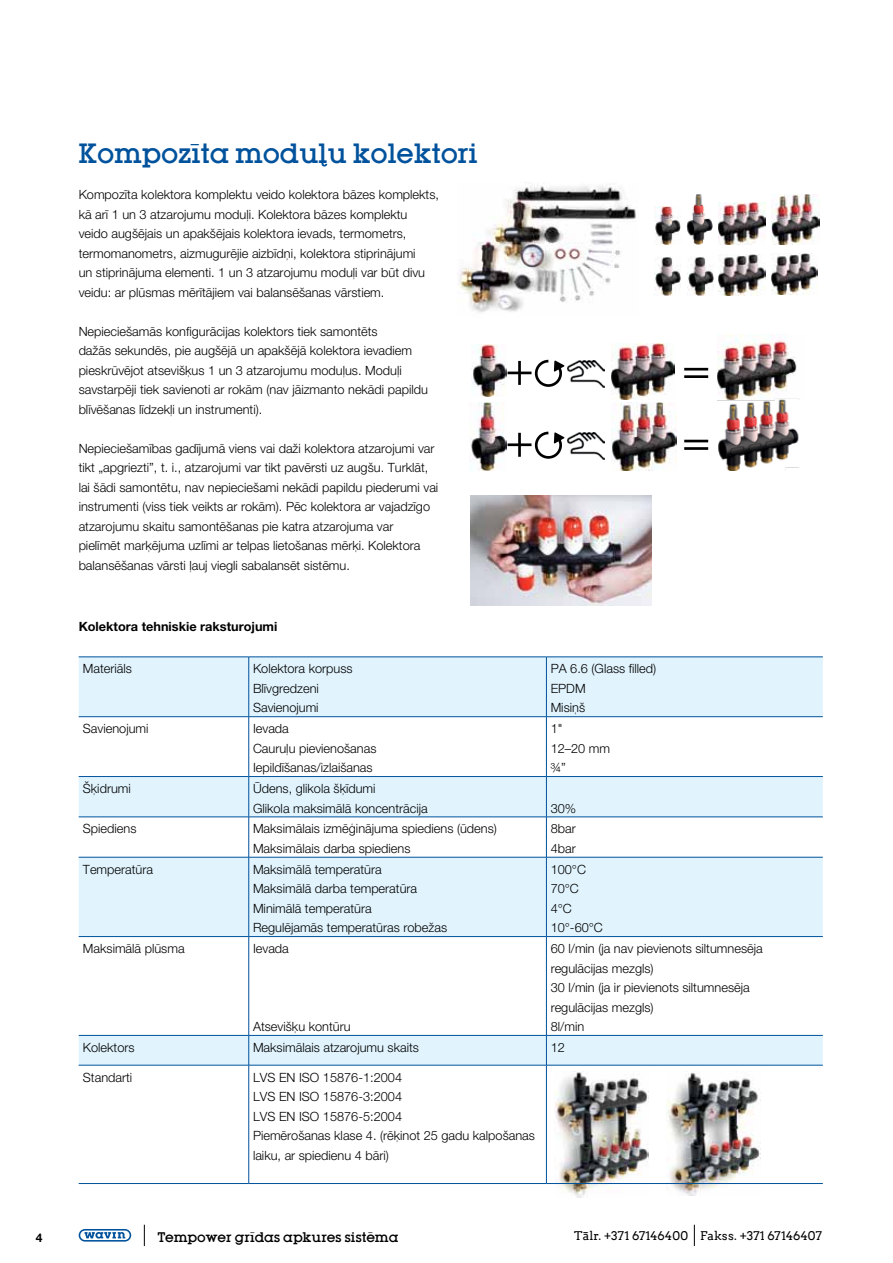
<style>
.page{position:relative;width:893px;height:1263px;background:#fff}
.page>*{position:absolute;margin:0;border:0;box-sizing:border-box;transform-origin:0 0}
.t1{font:500 24px "Lubalin";color:#00529c}
.t2{font:300 12.75px/19.5px "Helvetica Neue CEU";color:#000}
.t3{font:700 12.75px "Helvetica Neue CEU";color:#000}
.t4{font:12px "Arvo";letter-spacing:.01em;color:#000}
.t5{font:500 12px "Lubalin";color:#000}
.t6{font:700 12px "Helvetica Neue LT Pro";color:#000}
</style>
<div class="page">
<svg style="left:79px;top:1229px;width:52px;height:12px"></svg>
<svg style="left:144px;top:1225px;width:1px;height:21px"></svg>
<svg style="left:694px;top:1225px;width:1px;height:21px"></svg>
<img style="left:555px;top:1071px;width:93px;height:126px">
<img style="left:667px;top:1072px;width:93px;height:123px">
<img style="left:719px;top:203px;width:46px;height:41px">
<img style="left:719px;top:254px;width:46px;height:41px">
<img style="left:771px;top:253px;width:47px;height:41px">
<img style="left:771px;top:194px;width:48px;height:50px">
<img style="left:686px;top:194px;width:27px;height:50px">
<img style="left:458px;top:184px;width:178px;height:128px">
<img style="left:655px;top:206px;width:25px;height:38px">
<img style="left:655px;top:256px;width:25px;height:39px">
<img style="left:688px;top:256px;width:25px;height:39px">
<img style="left:567px;top:360px;width:37px;height:27px">
<img style="left:567px;top:432px;width:37px;height:27px">
<hr style="left:518px;top:361px;width:3px;height:24px;background:#000">
<hr style="left:507px;top:372px;width:24px;height:2px;background:#000">
<hr style="left:684px;top:368px;width:24px;height:2px;background:#000">
<hr style="left:684px;top:375px;width:24px;height:3px;background:#000">
<hr style="left:518px;top:433px;width:3px;height:24px;background:#000">
<hr style="left:507px;top:443px;width:24px;height:3px;background:#000">
<hr style="left:684px;top:440px;width:24px;height:2px;background:#000">
<hr style="left:684px;top:447px;width:24px;height:3px;background:#000">
<svg style="left:534px;top:359px;width:31px;height:28px"></svg>
<svg style="left:534px;top:431px;width:31px;height:28px"></svg>
<img style="left:611px;top:344px;width:64px;height:56px">
<img style="left:718px;top:334px;width:79px;height:59px">
<img style="left:611px;top:402px;width:65px;height:68px">
<img style="left:718px;top:393px;width:82px;height:77px">
<img style="left:470px;top:402px;width:37px;height:68px">
<img style="left:472px;top:344px;width:34px;height:53px">
<svg style="left:79px;top:658px;width:744px;height:407px;fill:#e1f4fd"></svg>
<hr style="left:79px;top:657px;width:170px;height:1px;background:#00529c">
<hr style="left:249px;top:657px;width:297px;height:1px;background:#00529c">
<hr style="left:248px;top:657px;width:1px;height:59px;background:#00529c">
<hr style="left:546px;top:657px;width:277px;height:1px;background:#00529c">
<hr style="left:546px;top:657px;width:1px;height:59px;background:#00529c">
<hr style="left:79px;top:716px;width:170px;height:1px;background:#00529c">
<hr style="left:249px;top:716px;width:297px;height:1px;background:#00529c">
<hr style="left:248px;top:717px;width:1px;height:59px;background:#00529c">
<hr style="left:546px;top:716px;width:277px;height:1px;background:#00529c">
<hr style="left:546px;top:717px;width:1px;height:59px;background:#00529c">
<hr style="left:79px;top:776px;width:170px;height:1px;background:#00529c">
<hr style="left:249px;top:776px;width:297px;height:1px;background:#00529c">
<hr style="left:248px;top:777px;width:1px;height:40px;background:#00529c">
<hr style="left:546px;top:776px;width:277px;height:1px;background:#00529c">
<hr style="left:546px;top:777px;width:1px;height:40px;background:#00529c">
<hr style="left:79px;top:817px;width:170px;height:1px;background:#00529c">
<hr style="left:249px;top:817px;width:297px;height:1px;background:#00529c">
<hr style="left:248px;top:817px;width:1px;height:40px;background:#00529c">
<hr style="left:546px;top:817px;width:277px;height:1px;background:#00529c">
<hr style="left:546px;top:817px;width:1px;height:40px;background:#00529c">
<hr style="left:79px;top:857px;width:170px;height:1px;background:#00529c">
<hr style="left:249px;top:857px;width:297px;height:1px;background:#00529c">
<hr style="left:248px;top:857px;width:1px;height:79px;background:#00529c">
<hr style="left:546px;top:857px;width:277px;height:1px;background:#00529c">
<hr style="left:546px;top:857px;width:1px;height:79px;background:#00529c">
<hr style="left:79px;top:936px;width:170px;height:1px;background:#00529c">
<hr style="left:249px;top:936px;width:297px;height:1px;background:#00529c">
<hr style="left:248px;top:937px;width:1px;height:98px;background:#00529c">
<hr style="left:546px;top:936px;width:277px;height:1px;background:#00529c">
<hr style="left:546px;top:937px;width:1px;height:98px;background:#00529c">
<hr style="left:79px;top:1035px;width:170px;height:1px;background:#00529c">
<hr style="left:249px;top:1035px;width:297px;height:1px;background:#00529c">
<hr style="left:248px;top:1035px;width:1px;height:30px;background:#00529c">
<hr style="left:546px;top:1035px;width:277px;height:1px;background:#00529c">
<hr style="left:546px;top:1035px;width:1px;height:30px;background:#00529c">
<hr style="left:79px;top:1065px;width:170px;height:1px;background:#00529c">
<hr style="left:249px;top:1065px;width:297px;height:1px;background:#00529c">
<hr style="left:248px;top:1065px;width:1px;height:118px;background:#00529c">
<hr style="left:546px;top:1065px;width:277px;height:1px;background:#00529c">
<hr style="left:546px;top:1065px;width:1px;height:118px;background:#00529c">
<hr style="left:79px;top:1183px;width:170px;height:1px;background:#00529c">
<hr style="left:249px;top:1183px;width:297px;height:1px;background:#00529c">
<hr style="left:546px;top:1183px;width:277px;height:1px;background:#00529c">
<img style="left:471px;top:495px;width:181px;height:111px">
<svg style="left:321px;top:161px;width:6px;height:6px"></svg>
<h1 class="t1" style="left:78px;top:136px;width:401px">Kompozita modulu kolektori</h1>
<p class="t2" style="left:79px;top:185px;width:362px">Kompozīta kolektora komplektu veido kolektora bāzes komplekts, kā arī 1 un 3 atzarojumu moduļi. Kolektora bāzes komplektu veido augšējais un apakšējais kolektora ievads, termometrs, termomanometrs, aizmugurējie aizbīdņi, kolektora stiprinājumi<br>un stiprinājuma elementi. 1 un 3 atzarojumu moduļi var būt divu veidu: ar plūsmas mērītājiem vai balansēšanas vārstiem.</p>
<p class="t2" style="left:79px;top:321px;width:351px">Nepieciešamās konfigurācijas kolektors tiek samontēts<br>dažās sekundēs, pie augšējā un apakšējā kolektora ievadiem pieskrūvējot atsevišķus 1 un 3 atzarojumu moduļus. Moduļi savstarpēji tiek savienoti ar rokām (nav jāizmanto nekādi papildu blīvēšanas līdzekļi un instrumenti).</p>
<p class="t2" style="left:79px;top:438px;width:361px">Nepieciešamības gadījumā viens vai daži kolektora atzarojumi var tikt „apgriezti”, t. i., atzarojumi var tikt pavērsti uz augšu. Turklāt, lai šādi samontētu, nav nepieciešami nekādi papildu piederumi vai instrumenti (viss tiek veikts ar rokām). Pēc kolektora ar vajadzīgo atzarojumu skaitu samontēšanas pie katra atzarojuma var pielīmēt marķējuma uzlīmi ar telpas lietošanas mērķi. Kolektora balansēšanas vārsti ļauj viegli sabalansēt sistēmu.</p>
<p class="t3" style="left:79px;top:619px;width:200px">Kolektora tehniskie raksturojumi</p>
<p class="t2" style="left:83px;top:659px;width:51px">Materiāls</p>
<p class="t2" style="left:253px;top:659px;width:101px">Kolektora korpuss<br>Blīvgredzeni<br>Savienojumi</p>
<p class="t2" style="left:551px;top:659px;width:107px">PA 6.6 (Glass filled)<br>EPDM<br>Misiņš</p>
<p class="t2" style="left:83px;top:719px;width:67px">Savienojumi</p>
<p class="t2" style="left:253px;top:719px;width:125px">Ievada<br>Cauruļu pievienošanas<br>Iepildīšanas/izlaišanas</p>
<p class="t2" style="left:551px;top:719px;width:61px">1"<br>12–20 mm ¾”</p>
<p class="t2" style="left:83px;top:778px;width:49px">Šķidrumi</p>
<p class="t2" style="left:253px;top:778px;width:176px">Ūdens, glikola šķīdumi<br>Glikola maksimālā koncentrācija</p>
<p class="t2" style="left:551px;top:798px;width:27px">30%</p>
<p class="t2" style="left:83px;top:819px;width:55px">Spiediens</p>
<p class="t2" style="left:253px;top:819px;width:245px">Maksimālais izmēģinājuma spiediens (ūdens)<br>Maksimālais darba spiediens</p>
<p class="t2" style="left:551px;top:819px;width:27px">8bar<br>4bar</p>
<p class="t2" style="left:83px;top:859px;width:72px">Temperatūra</p>
<p class="t2" style="left:253px;top:859px;width:196px">Maksimālā temperatūra<br>Maksimālā darba temperatūra<br>Minimālā temperatūra<br>Regulējamās temperatūras robežas</p>
<p class="t2" style="left:551px;top:859px;width:54px">100°C<br>70°C<br>4°C<br>10°-60°C</p>
<p class="t2" style="left:83px;top:938px;width:103px">Maksimālā plūsma</p>
<p class="t2" style="left:253px;top:938px;width:37px">Ievada</p>
<p class="t2" style="left:551px;top:938px;width:214px">60 l/min (ja nav pievienots siltumnesēja regulācijas mezgls)<br>30 l/min (ja ir pievienots siltumnesēja regulācijas mezgls)<br>8l/min</p>
<p class="t2" style="left:253px;top:1016px;width:99px">Atsevišķu kontūru</p>
<p class="t2" style="left:83px;top:1037px;width:53px">Kolektors</p>
<p class="t2" style="left:253px;top:1037px;width:167px">Maksimālais atzarojumu skaits</p>
<p class="t2" style="left:551px;top:1037px;width:16px">12</p>
<p class="t2" style="left:83px;top:1067px;width:51px">Standarti</p>
<p class="t2" style="left:253px;top:1067px;width:284px">LVS EN ISO 15876-1:2004<br>LVS EN ISO 15876-3:2004<br>LVS EN ISO 15876-5:2004<br>Piemērošanas klase 4. (rēķinot 25 gadu kalpošanas laiku, ar spiedienu 4 bāri)</p>
<p class="t6" style="left:36px;top:1230px;width:8px">4</p>
<p class="t5" style="left:157px;top:1229px;width:242px">Tempower gridas apkures sistema</p>
<p class="t4" style="left:574px;top:1229px;width:249px">Tālr. +371 67146400 Fakss. +371 67146407</p>
</div>
